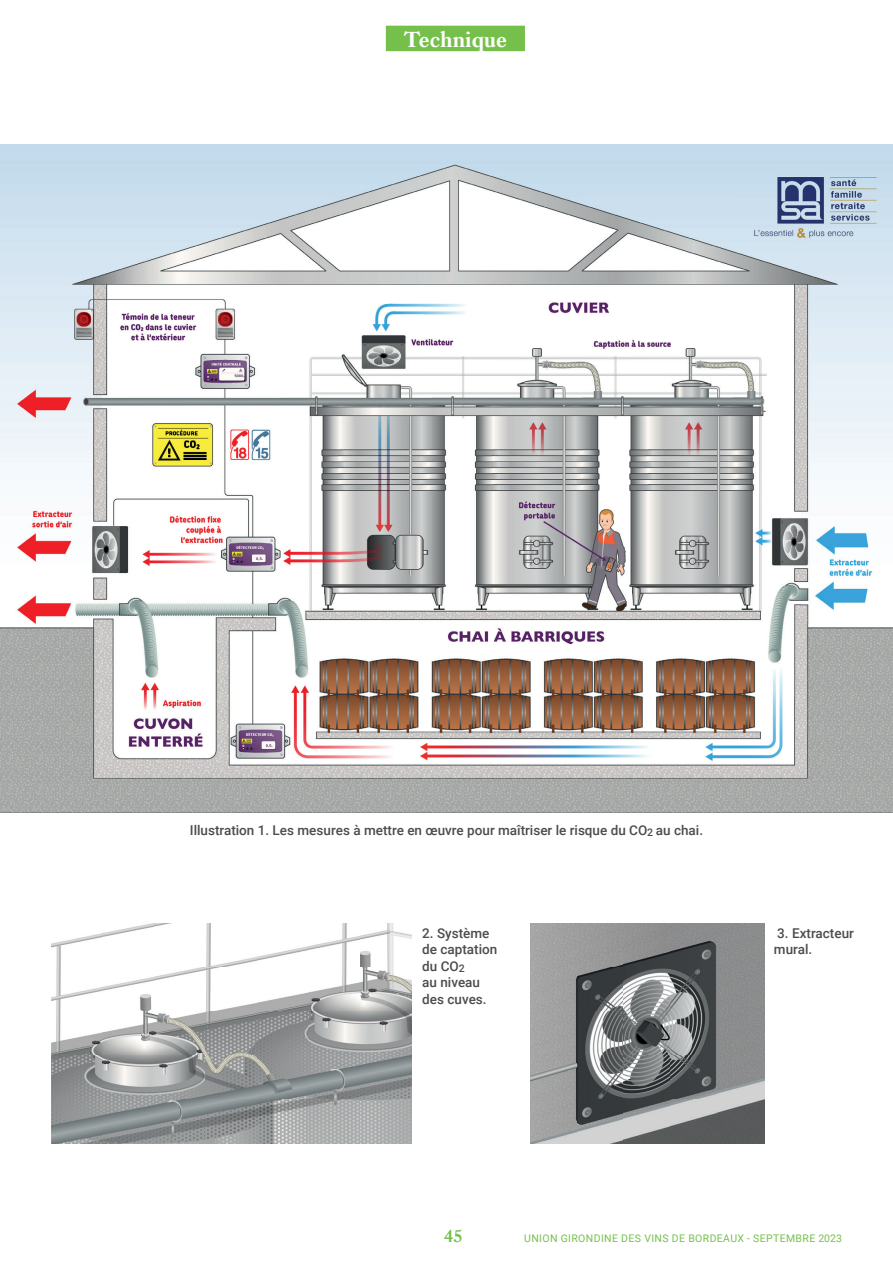
<style>
.page{position:relative;width:893px;height:1263px;background:#fff}
.page>*{position:absolute;margin:0;border:0;box-sizing:border-box;transform-origin:0 0}
.t1{font:700 22.5px "Kings Caslon";color:#fff}
.t2{font:700 18px "Kings Caslon";color:#75c04b}
.t3{font:500 13.5px/16.5px "Roboto";color:#4b4c4d}
.t4{font:10.5px "Roboto";letter-spacing:.035em;color:#75c04b}
</style>
<div class="page">
<img style="left:0;top:145px;width:893px;height:667px">
<img style="left:51px;top:923px;width:361px;height:221px">
<img style="left:530px;top:924px;width:234px;height:220px">
<div style="left:386px;top:26px;width:139px;height:25px;background:#75c04b"></div>
<h1 class="t1" style="left:404px;top:26px;width:105px">Technique</h1>
<p class="t3" style="left:190px;top:821px;width:515px">Illustration 1. Les mesures à mettre en œuvre pour maîtriser le risque du CO<sub>2</sub> au chai.</p>
<p class="t3" style="left:422px;top:924px;width:77px">2. Système de captation du CO<sub>2<br></sub>au niveau des cuves.</p>
<p class="t3" style="left:774px;top:924px;width:81px">3. Extracteur mural.</p>
<h2 class="t2" style="left:444px;top:1226px;width:20px">45</h2>
<p class="t4" style="left:524px;top:1231px;width:319px">UNION GIRONDINE DES VINS DE BORDEAUX - SEPTEMBRE 2023</p>
</div>
